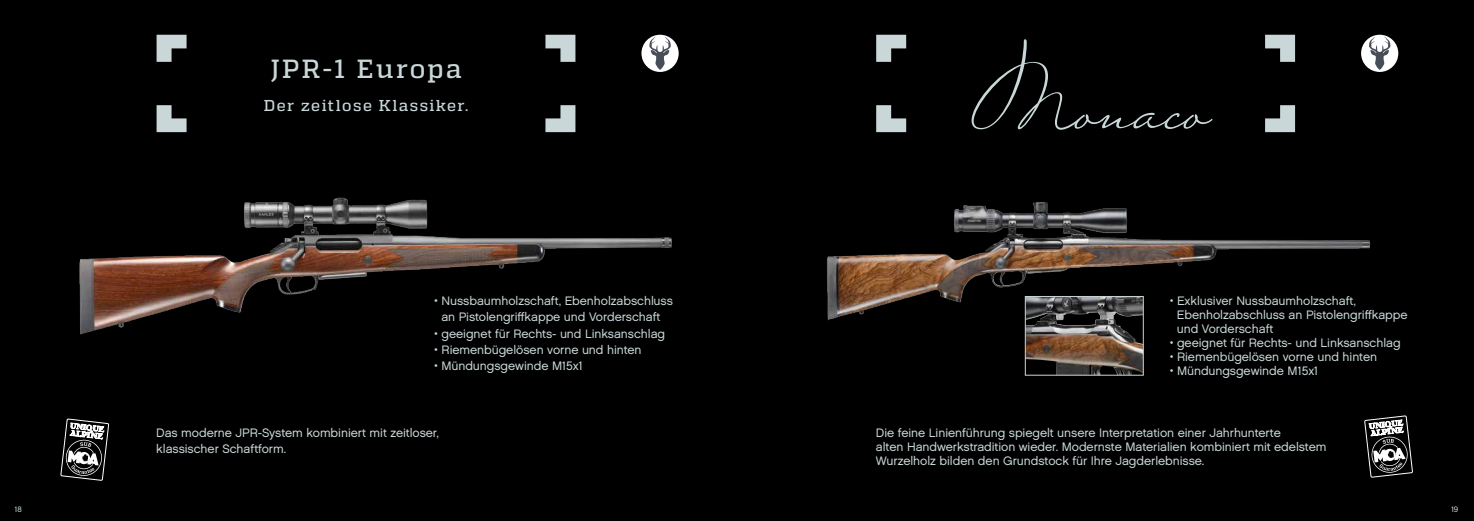
<style>
.page{position:relative;width:1474px;height:521px;background:#fff}
.page>*{position:absolute;margin:0;border:0;box-sizing:border-box;transform-origin:0 0}
.t1{font:94.5px "Mr Sheffield Pro";color:#c9d7d8}
.t2{font:500 26.25px "Quadon";letter-spacing:.09em;color:#c9d7d8}
.t3{font:500 15.75px "Quadon";letter-spacing:.09em;color:#c9d7d8}
.t4{font:12.25px/14px "Chalet London Nineteen Sixty";letter-spacing:-.005em;color:#c9d7d8}
.t5{font:7.88px "Chalet London Nineteen Sixty";color:#c9d7d8}
</style>
<div class="page">
<div style="left:0;top:0;width:1473px;height:521px;background:#000"></div>
<svg style="left:157px;top:35px;width:29px;height:27px"></svg>
<svg style="left:545px;top:105px;width:30px;height:27px"></svg>
<svg style="left:157px;top:105px;width:29px;height:27px"></svg>
<svg style="left:545px;top:35px;width:30px;height:27px"></svg>
<div style="left:641px;top:35px;width:37px;height:37px;background:#fff;border-radius:50%"></div>
<svg style="left:649px;top:37px;width:22px;height:33px"></svg>
<svg style="left:876px;top:35px;width:30px;height:27px"></svg>
<svg style="left:1265px;top:105px;width:29px;height:27px"></svg>
<svg style="left:876px;top:105px;width:30px;height:27px"></svg>
<svg style="left:1265px;top:35px;width:29px;height:27px"></svg>
<svg style="left:1360px;top:35px;width:38px;height:37px"></svg>
<svg style="left:1368px;top:37px;width:22px;height:33px"></svg>
<svg style="left:60px;top:418px;width:49px;height:63px"></svg>
<svg style="left:1364px;top:416px;width:48px;height:61px"></svg>
<img style="left:1026px;top:351px;width:115px;height:23px">
<div style="left:1024px;top:296px;width:119px;height:80px;border:1px solid #c9d7d8"></div>
<img style="left:79px;top:197px;width:593px;height:138px">
<img style="left:827px;top:202px;width:543px;height:149px">
<h2 class="t2" style="left:270px;top:54px;width:193px">JPR-1 Europa</h2>
<p class="t3" style="left:264px;top:96px;width:206px">Der zeitlose Klassiker.</p>
<p class="t4" style="left:434px;top:292px;width:240px;line-height:16.4px;text-align:center">• Nussbaumholzschaft, Ebenholzabschluss an Pistolengriffkappe und Vorderschaft</p>
<p class="t4" style="left:434px;top:326px;width:232px">• geeignet für Rechts- und Linksanschlag</p>
<p class="t4" style="left:434px;top:343px;width:209px">• Riemenbügelösen vorne und hinten</p>
<p class="t4" style="left:434px;top:359px;width:150px">• Mündungsgewinde M15x1</p>
<p class="t4" style="left:156px;top:424px;width:284px;line-height:16.4px">Das moderne JPR-System kombiniert mit zeitloser, klassischer Schaftform.</p>
<h1 class="t1" style="left:974px;top:40px;width:240px">Monaco</h1>
<p class="t4" style="left:1176px;top:294px;width:232px;text-indent:-7px">• Exklusiver Nussbaumholzschaft,<br>Ebenholzabschluss an Pistolengriffkappe und Vorderschaft</p>
<p class="t4" style="left:1169px;top:336px;width:232px">• geeignet für Rechts- und Linksanschlag</p>
<p class="t4" style="left:1169px;top:350px;width:209px">• Riemenbügelösen vorne und hinten</p>
<p class="t4" style="left:1169px;top:364px;width:150px">• Mündungsgewinde M15x1</p>
<p class="t4" style="left:876px;top:425px;width:452px">Die feine Linienführung spiegelt unsere Interpretation einer Jahrhunterte<br>alten Handwerkstradition wieder. Modernste Materialien kombiniert mit edelstem<br>Wurzelholz bilden den Grundstock für Ihre Jagderlebnisse.</p>
<p class="t5" style="left:15px;top:504px;width:9px">18</p>
<p class="t5" style="left:1451px;top:504px;width:9px">19</p>
</div>
